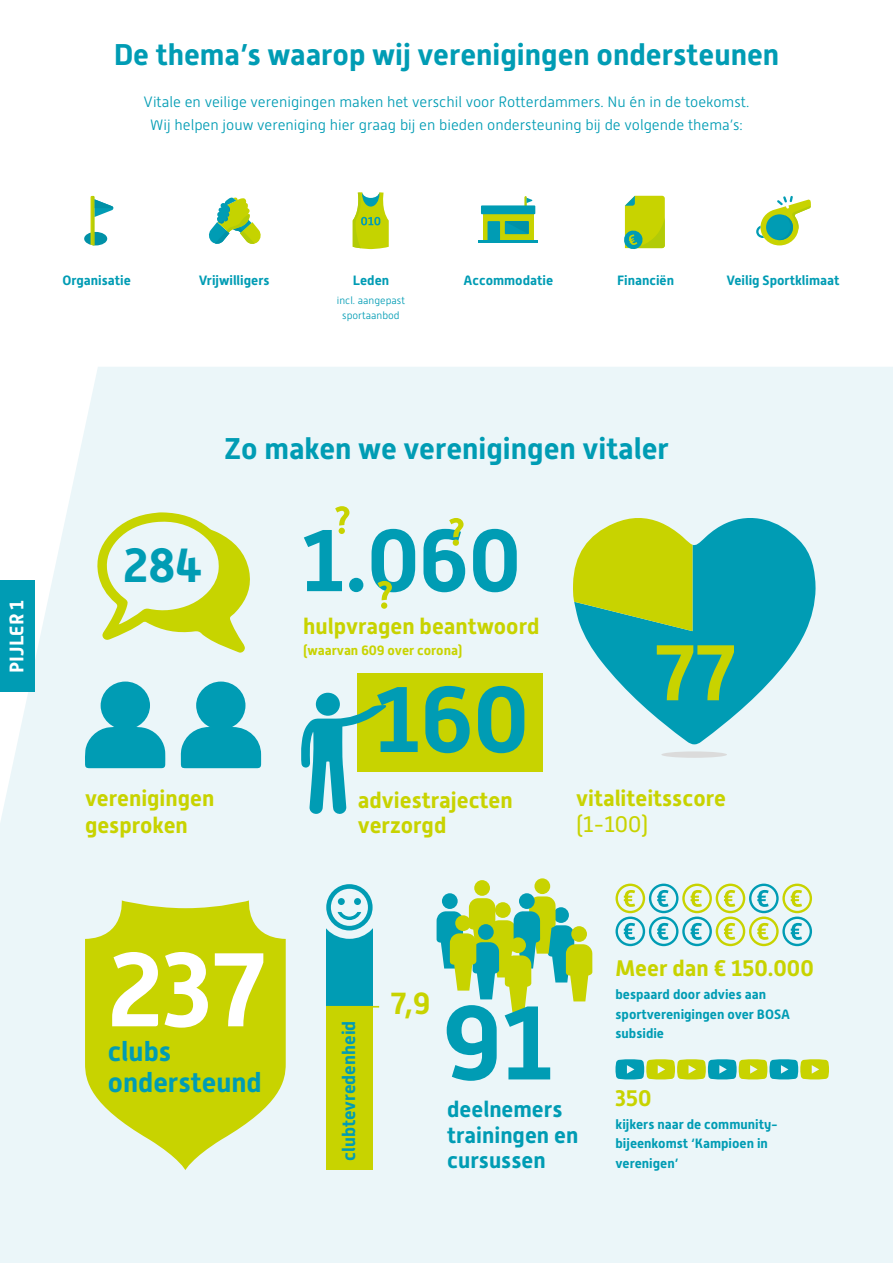
<style>
.page{position:relative;width:893px;height:1263px;background:#fff}
.page>*{position:absolute;margin:0;border:0;box-sizing:border-box;transform-origin:0 0}
.t1{font:700 104.55px "Alwyn New";color:#fff}
.t2{font:700 104.55px "Alwyn New";color:#009cb4}
.t3{font:700 93px "Alwyn New";color:#009cb4}
.t4{font:700 87.6px "Alwyn New";color:#009cb4}
.t5{font:700 78.75px "Alwyn New";color:#c8d300}
.t6{font:700 47.85px "Alwyn New";color:#009cb4}
.t7{font:700 30.6px "Alwyn New";color:#c8d300}
.t8{font:700 30px "Alwyn New";color:#009cb4}
.t9{font:700 27.6px/31.7px "Alwyn New";color:#009cb4}
.t10{font:700 22.5px/27px "Alwyn New";color:#c8d300}
.t11{font:700 22.5px/25.5px "Alwyn New";color:#009cb4}
.t12{font:22.5px "Alwyn New";color:#c8d300}
.t13{font:700 19.65px "Alwyn New";color:#fff}
.t14{font:700 18.15px "Alwyn New";color:#009cb4}
.t15{font:300 15px/22.5px "Alwyn New";color:#009cb4;text-align:center}
.t16{font:700 13.5px/19.5px "Alwyn New";color:#009cb4}
.t17{font:700 13.5px "Alwyn New";color:#c8d300}
.t18{font:300 10.5px/15px "Alwyn New";color:#009cb4;text-align:center}
</style>
<div class="page">
<div style="left:0;top:367px;width:893px;height:896px;background:#ebf6f9"></div>
<svg style="left:209px;top:197px;width:52px;height:47px"></svg>
<svg style="left:84px;top:232px;width:23px;height:13px"></svg>
<svg style="left:91px;top:196px;width:23px;height:49px"></svg>
<div style="left:0;top:580px;width:35px;height:112px;background:#009cb4"></div>
<div style="left:483px;top:212px;width:50px;height:29px;background:#c8d300"></div>
<hr style="left:478px;top:240px;width:60px;height:3px;background:#009cb4">
<div style="left:481px;top:205px;width:54px;height:9px;background:#009cb4"></div>
<div style="left:487px;top:221px;width:13px;height:20px;background:#009cb4"></div>
<svg style="left:505px;top:221px;width:24px;height:13px"></svg>
<svg style="left:525px;top:196px;width:7px;height:10px"></svg>
<svg style="left:624px;top:196px;width:41px;height:53px;background:#aecd26"></svg>
<svg style="left:353px;top:192px;width:36px;height:57px;background:#b9d43f"></svg>
<svg style="left:756px;top:196px;width:55px;height:49px"></svg>
<svg style="left:85px;top:726px;width:80px;height:42px;background:#1ba6bb"></svg>
<svg style="left:180px;top:727px;width:81px;height:41px;background:#1aa6bb"></svg>
<div style="left:101px;top:681px;width:49px;height:48px;background:#009cb4;border-radius:50%"></div>
<div style="left:196px;top:681px;width:50px;height:48px;background:#009cb4;border-radius:50%"></div>
<svg style="left:95px;top:512px;width:157px;height:141px;background:#dfeaa7"></svg>
<svg style="left:335px;top:506px;width:14px;height:28px"></svg>
<svg style="left:378px;top:581px;width:14px;height:28px"></svg>
<svg style="left:449px;top:518px;width:15px;height:28px"></svg>
<div style="left:358px;top:673px;width:185px;height:98px;background:#c8d300"></div>
<div style="left:316px;top:693px;width:24px;height:23px;background:#009cb4;border-radius:50%"></div>
<svg style="left:301px;top:705px;width:85px;height:109px"></svg>
<svg style="left:574px;top:512px;width:242px;height:232px;background:#55bccc"></svg>
<div style="left:661px;top:751px;width:66px;height:7px;background:#dbdbdb;border-radius:50%"></div>
<svg style="left:573px;top:516px;width:119px;height:115px;background:#b5d136"></svg>
<svg style="left:85px;top:900px;width:201px;height:270px;background:#cfda34"></svg>
<div style="left:326px;top:907px;width:47px;height:263px;background:#009cb4"></div>
<div style="left:318px;top:876px;width:63px;height:63px;background:#ebf6f9;border-radius:50%"></div>
<svg style="left:326px;top:884px;width:47px;height:46px"></svg>
<div style="left:326px;top:1007px;width:47px;height:163px;background:#c8d300"></div>
<hr style="left:326px;top:1006px;width:53px;height:1px;background:#c8d300">
<svg style="left:442px;top:893px;width:16px;height:16px"></svg>
<div style="left:474px;top:880px;width:16px;height:16px;background:#c8d300;border-radius:50%"></div>
<div style="left:534px;top:878px;width:16px;height:16px;background:#c8d300;border-radius:50%"></div>
<svg style="left:519px;top:893px;width:16px;height:16px"></svg>
<svg style="left:437px;top:896px;width:155px;height:117px;background:#a3d28c"></svg>
<div style="left:510px;top:937px;width:16px;height:16px;background:#c8d300;border-radius:50%"></div>
<svg style="left:624px;top:923px;width:11px;height:17px"></svg>
<div style="left:615px;top:916px;width:30px;height:30px;border:2px solid #009cb4;border-radius:50%"></div>
<svg style="left:624px;top:890px;width:11px;height:17px"></svg>
<div style="left:615px;top:883px;width:30px;height:30px;border:2px solid #c8d300;border-radius:50%"></div>
<svg style="left:691px;top:923px;width:11px;height:17px"></svg>
<div style="left:682px;top:916px;width:30px;height:30px;border:2px solid #009cb4;border-radius:50%"></div>
<svg style="left:691px;top:890px;width:11px;height:17px"></svg>
<div style="left:682px;top:883px;width:30px;height:30px;border:2px solid #c8d300;border-radius:50%"></div>
<svg style="left:757px;top:923px;width:12px;height:17px"></svg>
<div style="left:749px;top:916px;width:30px;height:30px;border:2px solid #c8d300;border-radius:50%"></div>
<svg style="left:757px;top:890px;width:12px;height:17px"></svg>
<div style="left:749px;top:883px;width:30px;height:30px;border:2px solid #009cb4;border-radius:50%"></div>
<svg style="left:657px;top:923px;width:11px;height:17px"></svg>
<div style="left:649px;top:916px;width:29px;height:30px;border:2px solid #009cb4;border-radius:50%"></div>
<svg style="left:657px;top:890px;width:11px;height:17px"></svg>
<div style="left:649px;top:883px;width:29px;height:30px;border:2px solid #009cb4;border-radius:50%"></div>
<svg style="left:724px;top:923px;width:11px;height:17px"></svg>
<div style="left:716px;top:916px;width:29px;height:30px;border:2px solid #c8d300;border-radius:50%"></div>
<svg style="left:724px;top:890px;width:11px;height:17px"></svg>
<div style="left:716px;top:883px;width:29px;height:30px;border:2px solid #c8d300;border-radius:50%"></div>
<svg style="left:791px;top:923px;width:11px;height:17px"></svg>
<div style="left:782px;top:916px;width:30px;height:30px;border:2px solid #009cb4;border-radius:50%"></div>
<svg style="left:791px;top:890px;width:11px;height:17px"></svg>
<div style="left:782px;top:883px;width:30px;height:30px;border:2px solid #c8d300;border-radius:50%"></div>
<svg style="left:615px;top:1059px;width:214px;height:20px;background:#87c56b"></svg>
<h3 class="t8" style="left:114px;top:38px;width:667px">De thema’s waarop wij verenigingen ondersteunen</h3>
<p class="t15" style="left:144px;top:91px;width:607px">Vitale en veilige verenigingen maken het verschil voor Rotterdammers. Nu én in de toekomst.<br>Wij helpen jouw vereniging hier graag bij en bieden ondersteuning bij de volgende thema’s:</p>
<p class="t16" style="left:62px;top:271px;width:70px">Organisatie</p>
<p class="t16" style="left:199px;top:271px;width:72px">Vrijwilligers</p>
<p class="t16" style="left:353px;top:271px;width:38px">Leden</p>
<p class="t16" style="left:464px;top:271px;width:91px">Accommodatie</p>
<p class="t16" style="left:617px;top:271px;width:58px">Financiën</p>
<p class="t16" style="left:726px;top:271px;width:115px">Veilig Sportklimaat</p>
<p class="t18" style="left:337px;top:293px;width:70px">incl. aangepast sportaanbod</p>
<h3 class="t13" style="left:5px;top:673px;width:75px;rotate:-90deg">PIJLER 1</h3>
<h3 class="t8" style="left:224px;top:431px;width:446px">Zo maken we verenigingen vitaler</h3>
<h3 class="t6" style="left:123px;top:538px;width:81px">284</h3>
<h3 class="t10" style="left:85px;top:785px;width:131px">verenigingen gesproken</h3>
<h3 class="t4" style="left:301px;top:510px;width:221px">1.060</h3>
<h3 class="t10" style="left:303px;top:613px;width:238px">hulpvragen beantwoord</h3>
<p class="t17" style="left:303px;top:642px;width:161px">(waarvan 609 over corona)</p>
<h2 class="t3" style="left:374px;top:666px;width:156px">160</h2>
<h3 class="t10" style="left:358px;top:787px;width:156px;line-height:25.5px">adviestrajecten verzorgd</h3>
<h3 class="t5" style="left:655px;top:627px;width:83px">77</h3>
<h3 class="t10" style="left:576px;top:785px;width:151px">vitaliteitsscore</h3>
<h3 class="t12" style="left:576px;top:811px;width:74px">(1-100)</h3>
<h1 class="t1" style="left:108px;top:929px;width:160px">237</h1>
<h3 class="t9" style="left:108px;top:1035px;width:155px">clubs ondersteund</h3>
<h3 class="t14" style="left:338px;top:1161px;width:142px;rotate:-90deg">clubtevredenheid</h3>
<h3 class="t7" style="left:391px;top:985px;width:41px">7,9</h3>
<h1 class="t2" style="left:442px;top:983px;width:114px">91</h1>
<h3 class="t11" style="left:447px;top:1097px;width:133px">deelnemers trainingen en cursussen</h3>
<h3 class="t10" style="left:615px;top:955px;width:200px">Meer dan € 150.000</h3>
<p class="t16" style="left:615px;top:985px;width:176px">bespaard door advies aan sportverenigingen over BOSA subsidie</p>
<h3 class="t10" style="left:615px;top:1084px;width:37px">350</h3>
<p class="t16" style="left:615px;top:1114px;width:164px">kijkers naar de community&shy;bijeenkomst ‘Kampioen in verenigen’</p>
</div>
